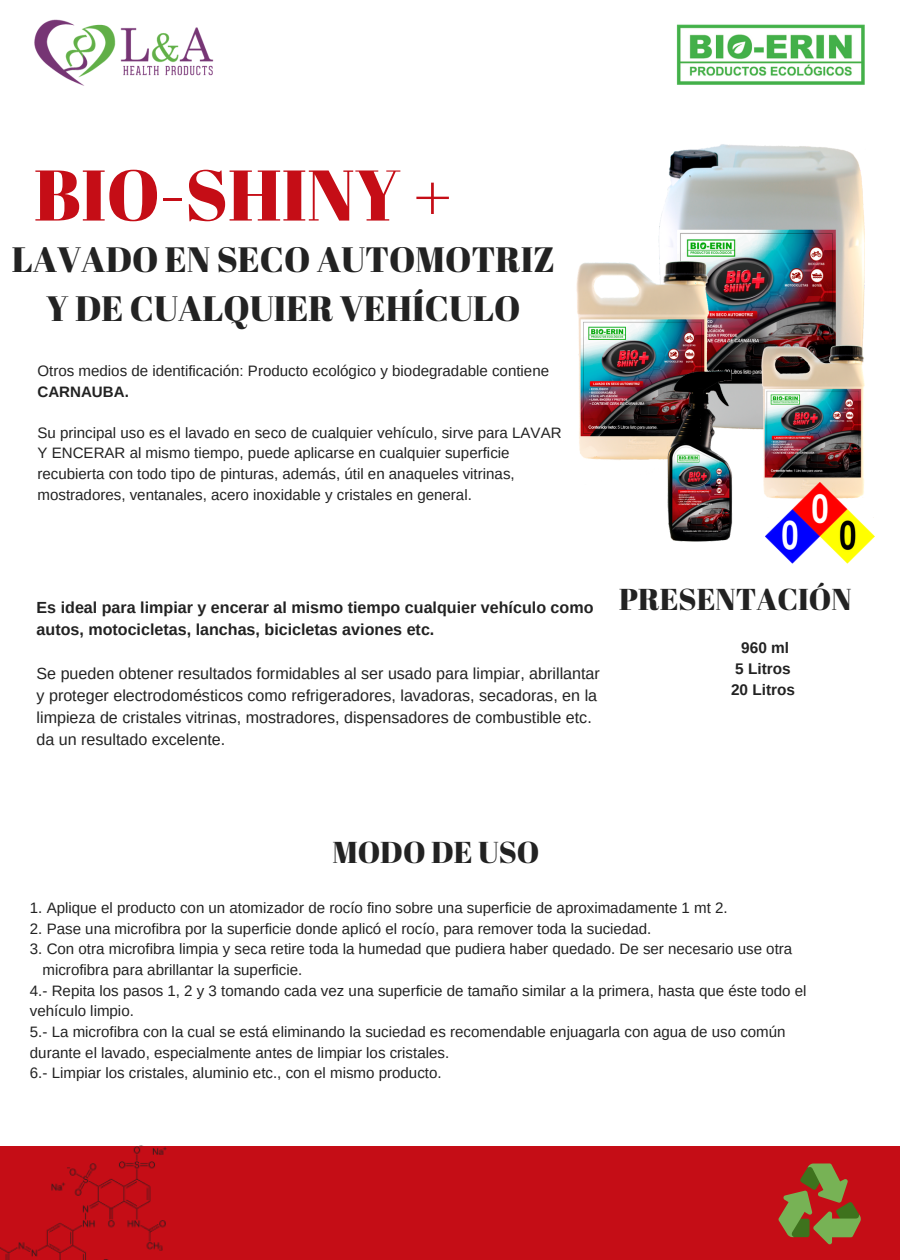
<style>
.page{position:relative;width:900px;height:1260px;background:#fff}
.page>*{position:absolute;margin:0;border:0;box-sizing:border-box;transform-origin:0 0}
.t1{font:71.5px "Abril Fatface";color:#c50d16}
.t2{font:35.25px/48.8px "Abril Fatface";color:#222;text-align:center}
.t3{font:30.25px "Abril Fatface";color:#222}
.t4{font:16px/22px "Arimo";color:#222}
.t5{font:700 16px/22px "Arimo";color:#222}
.t6{font:700 15.5px/21px "Arimo";color:#222;text-align:center}
.t7{font:15px/20.5px "Arimo";color:#222}
.t8{font:700 15px "Arimo";color:#222}
</style>
<div class="page">
<div style="left:0;top:1146px;width:900px;height:114px;background:#c50d16"></div>
<img style="left:34px;top:19px;width:180px;height:67px">
<img style="left:676px;top:24px;width:189px;height:61px">
<svg style="left:778px;top:1163px;width:83px;height:81px"></svg>
<img style="left:0;top:1145px;width:167px;height:115px">
<img style="left:658px;top:144px;width:207px;height:218px">
<img style="left:576px;top:241px;width:144px;height:219px">
<img style="left:747px;top:330px;width:118px;height:166px">
<img style="left:766px;top:482px;width:109px;height:82px">
<img style="left:640px;top:362px;width:125px;height:180px">
<h1 class="t1" style="left:34px;top:145px;width:419px">BIO-SHINY +</h1>
<h2 class="t2" style="left:12px;top:234px;width:544px">LAVADO EN SECO AUTOMOTRIZ<br>Y DE CUALQUIER VEHÍCULO</h2>
<p class="t7" style="left:38px;top:360px;width:513px">Otros medios de identificación: Producto ecológico y biodegradable contiene</p>
<p class="t8" style="left:38px;top:383px;width:93px">CARNAUBA.</p>
<p class="t7" style="left:38px;top:422px;width:526px">Su principal uso es el lavado en seco de cualquier vehículo, sirve para LAVAR Y ENCERAR al mismo tiempo, puede aplicarse en cualquier superficie recubierta con todo tipo de pinturas, además, útil en anaqueles vitrinas, mostradores, ventanales, acero inoxidable y cristales en general.</p>
<p class="t5" style="left:37px;top:597px;width:558px">Es ideal para limpiar y encerar al mismo tiempo cualquier vehículo como autos, motocicletas, lanchas, bicicletas aviones etc.</p>
<p class="t4" style="left:37px;top:663px;width:565px">Se pueden obtener resultados formidables al ser usado para limpiar, abrillantar y proteger electrodomésticos como refrigeradores, lavadoras, secadoras, en la limpieza de cristales vitrinas, mostradores, dispensadores de combustible etc. da un resultado excelente.</p>
<h3 class="t3" style="left:619px;top:578px;width:234px">PRESENTACIÓN</h3>
<p class="t6" style="left:731px;top:637px;width:66px">960 ml<br>5 Litros<br>20 Litros</p>
<h3 class="t3" style="left:332px;top:831px;width:209px">MODO DE USO</h3>
<p class="t7" style="left:30px;top:898px;width:699px">1. Aplique el producto con un atomizador de rocío fino sobre una superficie de aproximadamente 1 mt 2.</p>
<p class="t7" style="left:30px;top:918px;width:623px">2. Pase una microfibra por la superficie donde aplicó el rocío, para remover toda la suciedad.</p>
<p class="t7" style="left:30px;top:939px;width:764px">3. Con otra microfibra limpia y seca retire toda la humedad que pudiera haber quedado. De ser necesario use otra</p>
<p class="t7" style="left:43px;top:960px;width:261px">microfibra para abrillantar la superficie.</p>
<p class="t7" style="left:30px;top:980px;width:778px">4.- Repita los pasos 1, 2 y 3 tomando cada vez una superficie de tamaño similar a la primera, hasta que éste todo el</p>
<p class="t7" style="left:30px;top:1001px;width:105px">vehículo limpio.</p>
<p class="t7" style="left:30px;top:1021px;width:757px">5.- La microfibra con la cual se está eliminando la suciedad es recomendable enjuagarla con agua de uso común</p>
<p class="t7" style="left:30px;top:1042px;width:421px">durante el lavado, especialmente antes de limpiar los cristales.</p>
<p class="t7" style="left:30px;top:1063px;width:413px">6.- Limpiar los cristales, aluminio etc., con el mismo producto.</p>
</div>
